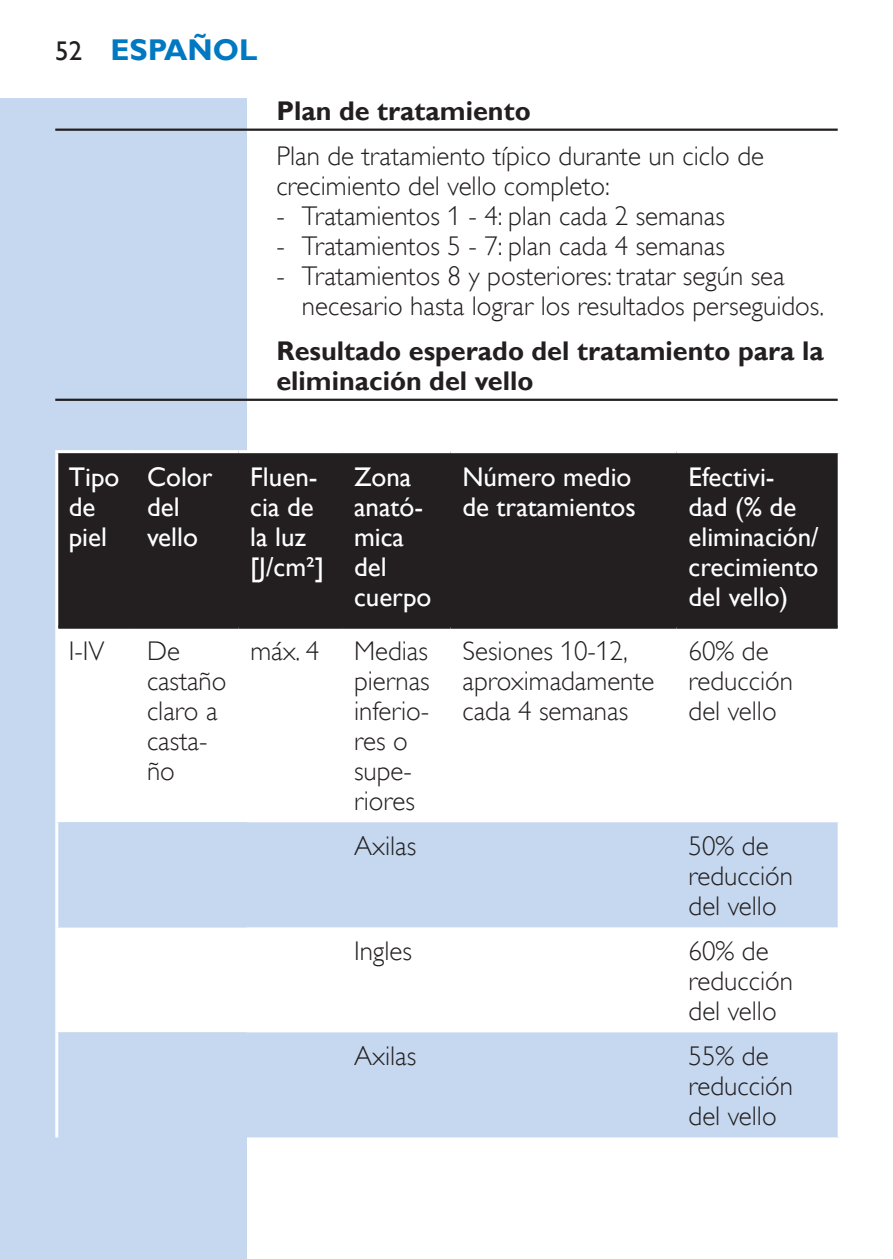
<style>
.page{position:relative;width:893px;height:1259px;background:#fff}
.page>*{position:absolute;margin:0;border:0;box-sizing:border-box;transform-origin:0 0}
.t1{font:700 30px "Gill Sans Alt One WGL";color:#0079c2}
.t2{font:27px/30px "Gill Sans Alt One WGL Light";color:#231f20}
.t3{font:27px/30px "Gill Sans Alt One WGL";color:#fff}
.t4{font:700 27px/30px "Gill Sans Alt One WGL";color:#231f20}
.s1{font-weight:400;font-size:27px;color:#231f20}
</style>
<div class="page">
<hr style="left:892px;top:98px;width:1px;height:1161px;background:#c6d8ef">
<div style="left:0;top:98px;width:247px;height:1161px;background:#c6d8ef"></div>
<hr style="left:55px;top:129px;width:783px;height:2px;background:#231f20">
<hr style="left:55px;top:399px;width:783px;height:2px;background:#231f20">
<div style="left:58px;top:453px;width:780px;height:173px;background:#231f20"></div>
<div style="left:58px;top:629px;width:189px;height:193px;background:#fff"></div>
<svg style="left:58px;top:822px;width:780px;height:315px;fill:#c6d8ef"></svg>
<hr style="left:55px;top:450px;width:80px;height:3px;background:#fff">
<hr style="left:55px;top:453px;width:3px;height:174px;background:#fff">
<hr style="left:135px;top:450px;width:103px;height:3px;background:#fff">
<hr style="left:238px;top:450px;width:104px;height:3px;background:#fff">
<hr style="left:55px;top:627px;width:3px;height:195px;background:#fff">
<hr style="left:55px;top:822px;width:3px;height:105px;background:#fff">
<hr style="left:55px;top:927px;width:3px;height:105px;background:#fff">
<hr style="left:55px;top:1032px;width:3px;height:105px;background:#fff">
<hr style="left:58px;top:626px;width:77px;height:3px;background:#231f20">
<hr style="left:135px;top:626px;width:103px;height:3px;background:#231f20">
<hr style="left:238px;top:626px;width:104px;height:3px;background:#231f20">
<hr style="left:342px;top:626px;width:108px;height:3px;background:#231f20">
<hr style="left:450px;top:626px;width:226px;height:3px;background:#231f20">
<hr style="left:676px;top:626px;width:162px;height:3px;background:#231f20">
<p class="t1" style="left:55px;top:29px;width:204px"><span class="s1">52</span> ESPAÑOL</p>
<p class="t4" style="left:276px;top:96px;width:256px">Plan de tratamiento</p>
<p class="t2" style="left:276px;top:141px;width:489px">Plan de tratamiento típico durante un ciclo de crecimiento del vello completo:</p>
<p class="t2" style="left:276px;top:201px;width:450px">- Tratamientos 1 - 4: plan cada 2 semanas</p>
<p class="t2" style="left:276px;top:231px;width:450px">- Tratamientos 5 - 7: plan cada 4 semanas</p>
<p class="t2" style="left:302px;top:261px;width:524px;text-indent:-26px">- Tratamientos 8 y posteriores: tratar según sea necesario hasta lograr los resultados perseguidos.</p>
<p class="t4" style="left:276px;top:336px;width:549px">Resultado esperado del tratamiento para la eliminación del vello</p>
<p class="t3" style="left:69px;top:462px;width:52px">Tipo de piel</p>
<p class="t3" style="left:147px;top:462px;width:67px">Color del vello</p>
<p class="t3" style="left:250px;top:462px;width:75px">Fluen&shy;cia de la luz [J/cm²]</p>
<p class="t3" style="left:354px;top:462px;width:79px">Zona anató&shy;mica del cuerpo</p>
<p class="t3" style="left:462px;top:462px;width:175px">Número medio de tratamientos</p>
<p class="t3" style="left:688px;top:462px;width:132px">Efectivi&shy;dad (% de eliminación/ crecimiento del vello)</p>
<p class="t2" style="left:69px;top:636px;width:37px">I-IV</p>
<p class="t2" style="left:147px;top:636px;width:81px">De castaño claro a casta&shy;ño</p>
<p class="t2" style="left:250px;top:636px;width:70px">máx. 4</p>
<p class="t2" style="left:354px;top:636px;width:77px">Medias piernas inferio&shy;res o supe&shy;riores</p>
<p class="t2" style="left:462px;top:636px;width:194px">Sesiones 10-12, aproximadamente cada 4 semanas</p>
<p class="t2" style="left:689px;top:636px;width:106px">60% de reducción del vello</p>
<p class="t2" style="left:354px;top:831px;width:64px">Axilas</p>
<p class="t2" style="left:689px;top:831px;width:106px">50% de reducción del vello</p>
<p class="t2" style="left:354px;top:936px;width:59px">Ingles</p>
<p class="t2" style="left:689px;top:936px;width:106px">60% de reducción del vello</p>
<p class="t2" style="left:354px;top:1041px;width:64px">Axilas</p>
<p class="t2" style="left:689px;top:1041px;width:106px">55% de reducción del vello</p>
</div>
